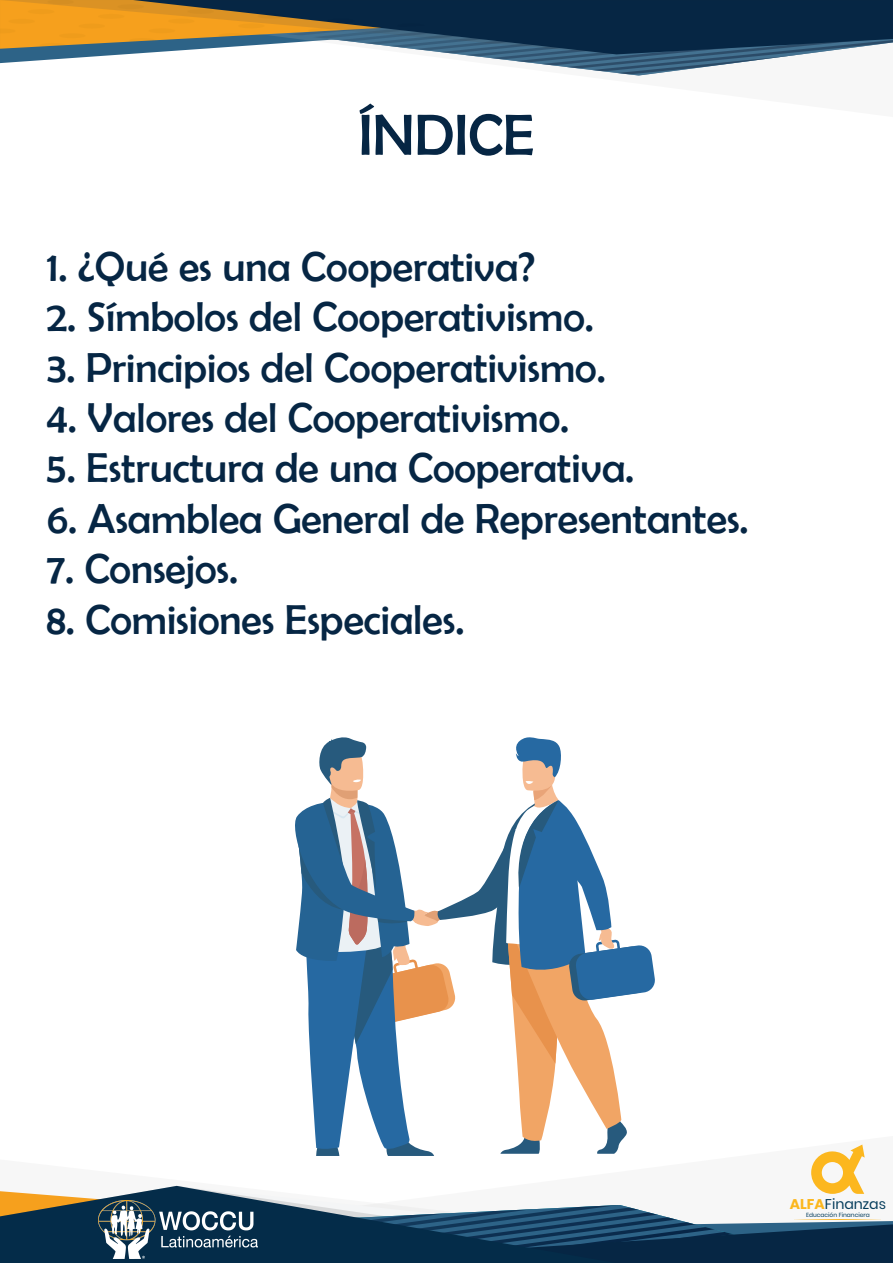
<style>
.page{position:relative;width:893px;height:1263px;background:#fff}
.page>*{position:absolute;margin:0;border:0;box-sizing:border-box;transform-origin:0 0}
.t1{font:58.5px "Berlin Sans FB";color:#062644}
.t2{font:42px "Berlin Sans FB";color:#062644}
.t3{font:14.1px "Poppins";color:#043c5b}
.t4{font:6px "Poppins";color:#043c5b}
.s1{font-weight:700;color:#fcb71e}
</style>
<div class="page">
<svg style="left:0;top:0;width:893px;height:75px"></svg>
<svg style="left:615px;top:1205px;width:278px;height:58px"></svg>
<svg style="left:0;top:1186px;width:615px;height:77px;fill:#062c49"></svg>
<img style="left:99px;top:1201px;width:159px;height:57px">
<svg style="left:811px;top:1144px;width:54px;height:50px"></svg>
<hr style="left:795px;top:1219px;width:86px;height:1px;background:#fcb71e">
<svg style="left:295px;top:737px;width:360px;height:419px"></svg>
<h1 class="t1" style="left:359px;top:102px;width:177px">ÍNDICE</h1>
<p class="t2" style="left:47px;top:243px;width:490px">1. ¿Qué es una Cooperativa?</p>
<p class="t2" style="left:47px;top:293px;width:549px">2. Símbolos del Cooperativismo.</p>
<p class="t2" style="left:47px;top:344px;width:561px">3. Principios del Cooperativismo.</p>
<p class="t2" style="left:47px;top:394px;width:524px">4. Valores del Cooperativismo.</p>
<p class="t2" style="left:47px;top:445px;width:589px">5. Estructura de una Cooperativa.</p>
<p class="t2" style="left:47px;top:495px;width:703px">6. Asamblea General de Representantes.</p>
<p class="t2" style="left:47px;top:545px;width:193px">7. Consejos.</p>
<p class="t2" style="left:47px;top:596px;width:419px">8. Comisiones Especiales.</p>
<p class="t3" style="left:790px;top:1196px;width:98px"><span class="s1">ALFA</span>Finanzas</p>
<p class="t4" style="left:806px;top:1211px;width:65px">Educación Financiera</p>
</div>
